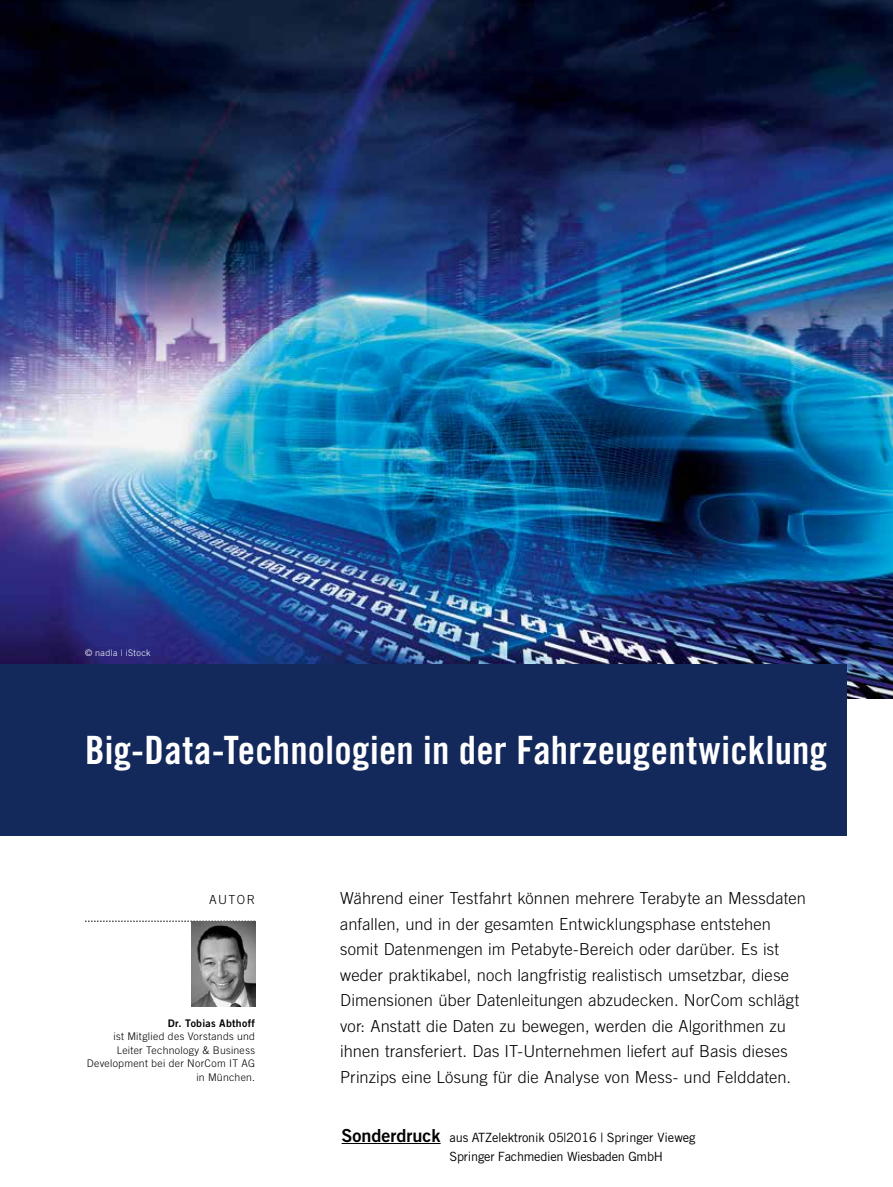
<style>
.page{position:relative;width:893px;height:1187px;background:#fff}
.page>*{position:absolute;margin:0;border:0;box-sizing:border-box;transform-origin:0 0}
.t1{font:39px "Trade Gothic LT Std Bd Cn 20";letter-spacing:.005em;color:#fff}
.t2{font:300 16.5px/25.5px "Trade Gothic LT Std";letter-spacing:.005em;color:#000}
.t3{font:12.75px/19.5px "Trade Gothic LT Std";letter-spacing:-.015em;color:#000}
.t4{font:300 12.45px "Trade Gothic LT Std";letter-spacing:.115em;color:#000}
.t5{font:300 10.5px/13.5px "Trade Gothic LT Std";letter-spacing:.025em;color:#000;text-align:right}
.t6{font:10.5px "Trade Gothic LT Std Bd 2";letter-spacing:.03em;color:#000}
.t7{font:300 9px "Trade Gothic LT Std";letter-spacing:.04em;color:#fff}
.s1{font-family:"Trade Gothic LT Std Bd 2";font-size:18px}
</style>
<div class="page">
<img style="left:0;top:0;width:893px;height:698px">
<div style="left:0;top:664px;width:846px;height:171px;background:#13285b"></div>
<svg style="left:85px;top:920px;width:170px;height:1px"></svg>
<img style="left:191px;top:921px;width:64px;height:85px">
<hr style="left:342px;top:1142px;width:99px;height:1px;background:#000">
<p class="t7" style="left:85px;top:647px;width:67px">© nadla | iStock</p>
<h1 class="t1" style="left:85px;top:726px;width:744px">Big-Data-Technologien in der Fahrzeugentwicklung</h1>
<p class="t4" style="left:209px;top:892px;width:48px">AUTOR</p>
<p class="t6" style="left:168px;top:1016px;width:89px">Dr. Tobias Abthoff</p>
<p class="t5" style="left:87px;top:1029px;width:170px">ist Mitglied des Vorstands und<br>Leiter Technology &amp; Business<br>Development bei der NorCom IT AG in München.</p>
<p class="t2" style="left:340px;top:885px;width:467px">Während einer Testfahrt können mehrere Terabyte an Messdaten anfallen, und in der gesamten Entwicklungsphase entstehen somit Datenmengen im Petabyte-Bereich oder darüber. Es ist weder praktikabel, noch langfristig realistisch umsetzbar, diese Dimensionen über Datenleitungen abzudecken. NorCom schlägt vor: Anstatt die Daten zu bewegen, werden die Algorithmen zu ihnen transferiert. Das IT-Unternehmen liefert auf Basis dieses Prinzips eine Lösung für die Analyse von Mess- und Felddaten.</p>
<p class="t3" style="left:450px;top:1127px;width:247px;text-indent:-108px"><span class="s1">Sonderdruck</span> aus ATZelektronik 05|2016 | Springer Vieweg<br>Springer Fachmedien Wiesbaden GmbH</p>
</div>
